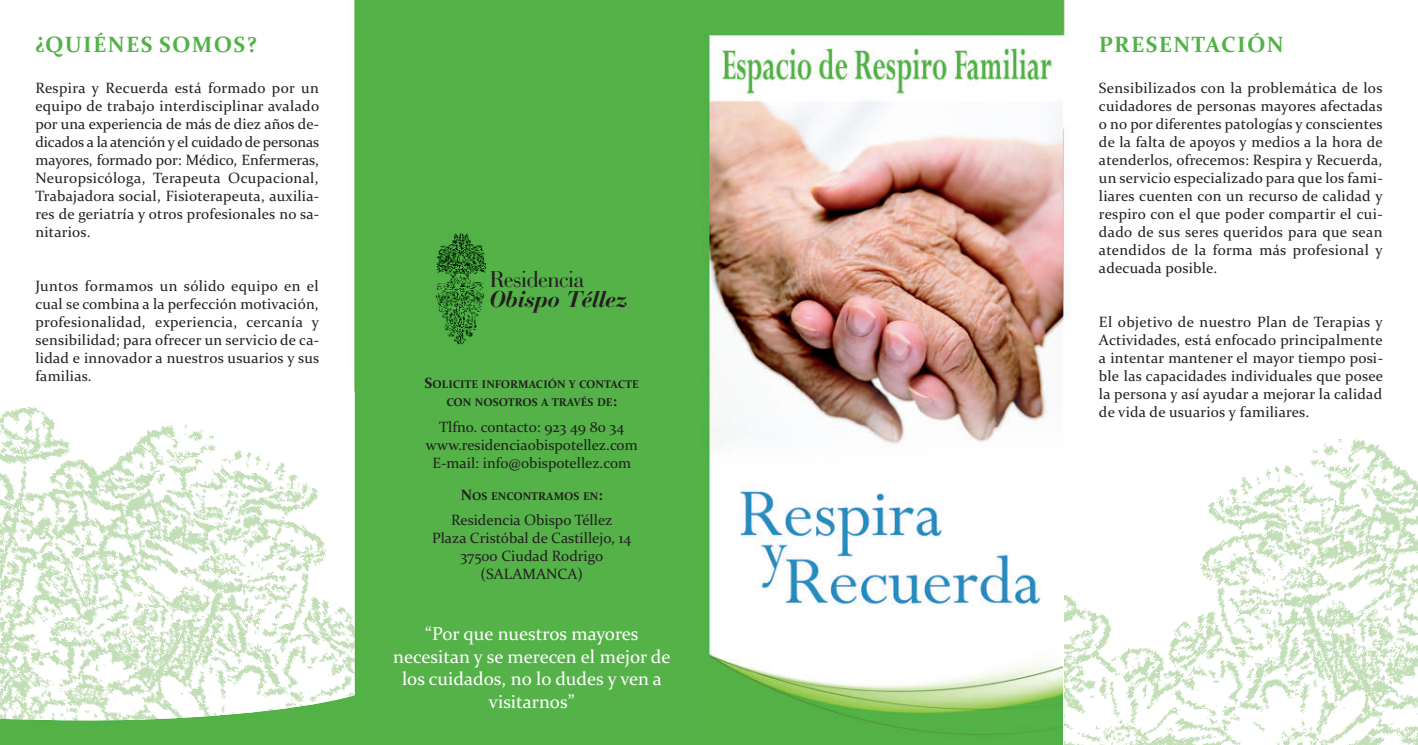
<style>
.page{position:relative;width:1418px;height:745px;background:#fff}
.page>*{position:absolute;margin:0;border:0;box-sizing:border-box;transform-origin:0 0}
.t1{font:italic 700 23.88px "Bauer Bodoni BT";color:#231f20}
.t2{font:23.88px "Bauer Bodoni BT";color:#231f20}
.t3{font:700 22.25px "Constantia";letter-spacing:.06em;color:#53b247}
.t4{font:18.75px/22.5px "Constantia";color:#fff;text-align:center}
.t5{font:15px/18px "Constantia";letter-spacing:.015em;color:#231f20;text-align:justify}
.t6{font:700 11.25px/18px "Constantia";color:#231f20;text-align:center}
.s1{font-size:15px}
</style>
<div class="page">
<img style="left:0;top:0;width:1067px;height:744px">
<img style="left:434px;top:229px;width:52px;height:117px">
<img style="left:1064px;top:425px;width:353px;height:319px">
<img style="left:0;top:391px;width:354px;height:329px">
<h2 class="t3" style="left:35px;top:31px;width:223px">-QUIÉNES SOMOS?</h2>
<p class="t5" style="left:35px;top:80px;width:285px">Respira y Recuerda está formado por un equipo de trabajo interdisciplinar avalado por una experiencia de más de diez años de&shy;dicados a la atención y el cuidado de personas mayores, formado por: Médico, Enfermeras, Neuropsicóloga, Terapeuta Ocupacional, Trabajadora social, Fisioterapeuta, auxilia&shy;res de geriatría y otros profesionales no sa&shy;nitarios.</p>
<p class="t5" style="left:35px;top:278px;width:285px">Juntos formamos un sólido equipo en el cual se combina a la perfección motivación, profesionalidad, experiencia, cercanía y sensibilidad; para ofrecer un servicio de ca&shy;lidad e innovador a nuestros usuarios y sus familias.</p>
<h1 class="t2" style="left:490px;top:270px;width:96px">Residencia</h1>
<h1 class="t1" style="left:490px;top:291px;width:139px">Obispo Téllez</h1>
<p class="t6" style="left:424px;top:375px;width:216px"><span class="s1">S</span>OLICITE INFORMACIÓN Y CONTACTE<br>CON NOSOTROS A TRAVÉS DE<span class="s1">:</span></p>
<p class="t5" style="left:426px;top:418px;width:213px;text-align:center">Tlfno. contacto: 923 49 80 34 www.residenciaobispotellez.com<br>E-mail: info@obispotellez.com</p>
<p class="t6" style="left:461px;top:486px;width:143px"><span class="s1">N</span>OS ENCONTRAMOS EN<span class="s1">:</span></p>
<p class="t5" style="left:432px;top:512px;width:201px;text-align:center">Residencia Obispo Téllez<br>Plaza Cristóbal de Castillejo, 14<br>37500 Ciudad Rodrigo (SALAMANCA)</p>
<p class="t4" style="left:393px;top:624px;width:279px">“Por que nuestros mayores necesitan y se merecen el mejor de los cuidados, no lo dudes y ven a visitarnos”</p>
<h2 class="t3" style="left:1098px;top:31px;width:186px">PRESENTACIÓN</h2>
<p class="t5" style="left:1098px;top:80px;width:285px">Sensibilizados con la problemática de los cuidadores de personas mayores afectadas o no por diferentes patologías y conscientes de la falta de apoyos y medios a la hora de atenderlos, ofrecemos: Respira y Recuerda, un servicio especializado para que los fami&shy;liares cuenten con un recurso de calidad y respiro con el que poder compartir el cui&shy;dado de sus seres queridos para que sean atendidos de la forma más profesional y adecuada posible.</p>
<p class="t5" style="left:1098px;top:314px;width:285px">El objetivo de nuestro Plan de Terapias y Actividades, está enfocado principalmente a intentar mantener el mayor tiempo posi&shy;ble las capacidades individuales que posee la persona y así ayudar a mejorar la calidad de vida de usuarios y familiares.</p>
</div>
